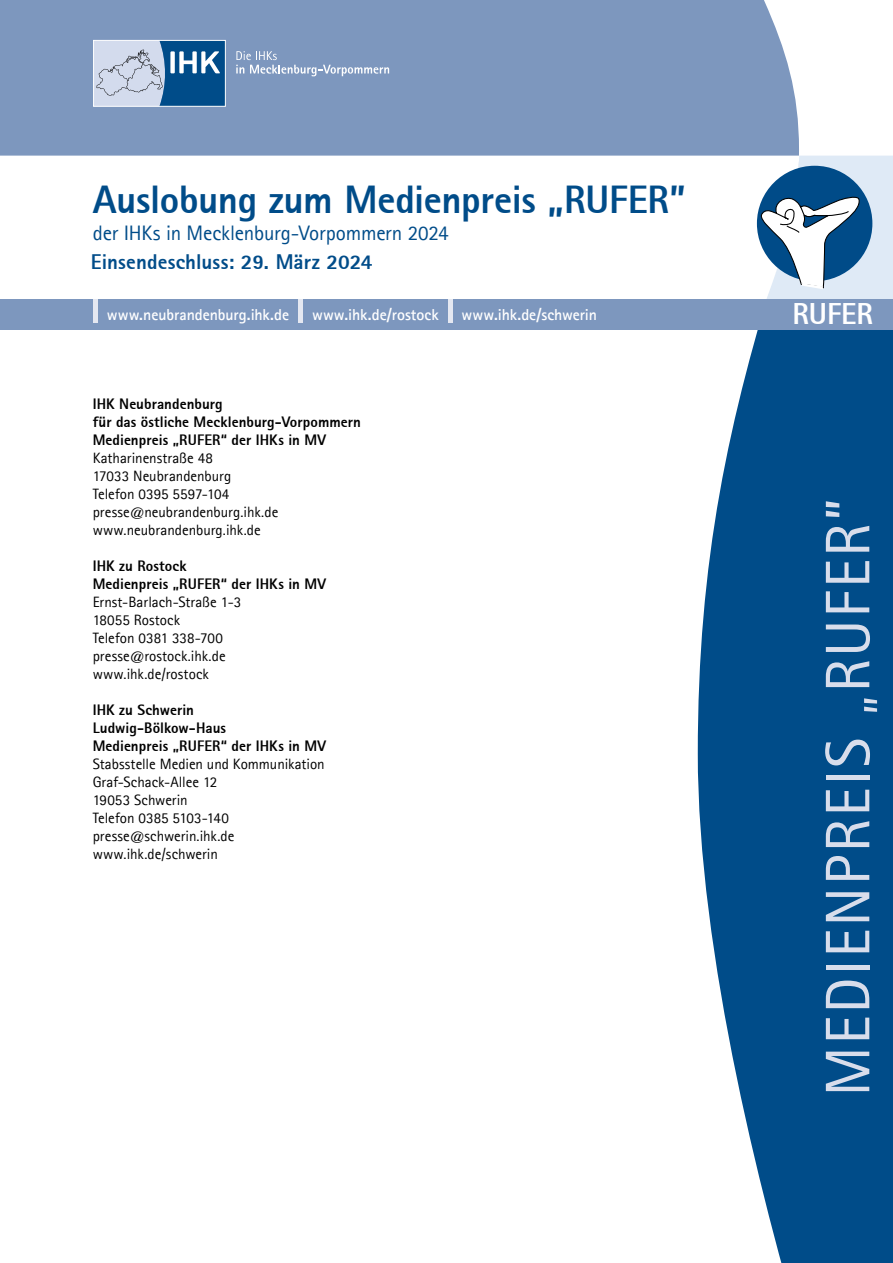
<style>
.page{position:relative;width:893px;height:1263px;background:#fff}
.page>*{position:absolute;margin:0;border:0;box-sizing:border-box;transform-origin:0 0}
.t1{font:63px "Agfa Rotis Sans Serif";letter-spacing:.03em;color:#d8ddeb}
.t2{font:800 39px "Agfa Rotis Sans Serif";letter-spacing:-.01em;color:#004c89}
.t3{font:800 29.85px "Agfa Rotis Sans Serif";letter-spacing:-.005em;color:#fff}
.t4{font:21px "Agfa Rotis Sans Serif";letter-spacing:-.01em;color:#004c89}
.t5{font:800 21px "Agfa Rotis Sans Serif";letter-spacing:.005em;color:#004c89}
.t6{font:700 15.9px "Agfa Rotis Sans Serif";color:#fff}
.t7{font:15px/18px "Agfa Rotis Sans Serif";color:#000}
.t8{font:800 15px/18px "Agfa Rotis Sans Serif";letter-spacing:.005em;color:#000}
</style>
<div class="page">
<div style="left:0;top:0;width:799px;height:156px;background:#7d97be"></div>
<svg style="left:698px;top:330px;width:195px;height:933px;fill:#004c89"></svg>
<div style="left:0;top:299px;width:893px;height:31px;background:#7d97be"></div>
<div style="left:93px;top:299px;width:5px;height:24px;background:#e5e8f1"></div>
<hr style="left:299px;top:299px;width:4px;height:24px;background:#e5e8f1">
<hr style="left:448px;top:299px;width:4px;height:24px;background:#e5e8f1">
<svg style="left:761px;top:156px;width:132px;height:143px"></svg>
<svg style="left:236px;top:51px;width:153px;height:25px;background:#90a6c7"></svg>
<svg style="left:95px;top:42px;width:129px;height:63px;background:#7b9dbf"></svg>
<div style="left:93px;top:40px;width:133px;height:67px;border:1px solid #fff"></div>
<h2 class="t2" style="left:93px;top:175px;width:595px">Auslobung zum Medienpreis „RUFER”</h2>
<h3 class="t4" style="left:93px;top:220px;width:357px">der IHKs in Mecklenburg-Vorpommern 2024</h3>
<h3 class="t5" style="left:91px;top:248px;width:283px">Einsendeschluss: 29. März 2024</h3>
<p class="t6" style="left:107px;top:304px;width:184px">www.neubrandenburg.ihk.de</p>
<p class="t6" style="left:312px;top:304px;width:128px">www.ihk.de/rostock</p>
<p class="t6" style="left:462px;top:304px;width:137px">www.ihk.de/schwerin</p>
<h3 class="t3" style="left:792px;top:295px;width:82px">RUFER</h3>
<p class="t8" style="left:93px;top:395px;width:270px">IHK Neubrandenburg<br>für das östliche Mecklenburg-Vorpommern<br>Medienpreis „RUFER“ der IHKs in MV</p>
<p class="t7" style="left:93px;top:449px;width:187px">Katharinenstraße 48<br>17033 Neubrandenburg<br>Telefon 0395 5597-104 presse@neubrandenburg.ihk.de www.neubrandenburg.ihk.de</p>
<p class="t8" style="left:93px;top:557px;width:235px">IHK zu Rostock<br>Medienpreis „RUFER“ der IHKs in MV</p>
<p class="t7" style="left:93px;top:593px;width:150px">Ernst-Barlach-Straße 1-3<br>18055 Rostock<br>Telefon 0381 338-700 presse@rostock.ihk.de www.ihk.de/rostock</p>
<p class="t8" style="left:93px;top:701px;width:235px">IHK zu Schwerin<br>Ludwig-Bölkow-Haus<br>Medienpreis „RUFER“ der IHKs in MV</p>
<p class="t7" style="left:93px;top:755px;width:234px">Stabsstelle Medien und Kommunikation<br>Graf-Schack-Allee 12<br>19053 Schwerin<br>Telefon 0385 5103-140 presse@schwerin.ihk.de www.ihk.de/schwerin</p>
<h1 class="t1" style="left:810px;top:1096px;width:600px;rotate:-90deg">MEDIENPREIS „RUFER”</h1>
</div>
